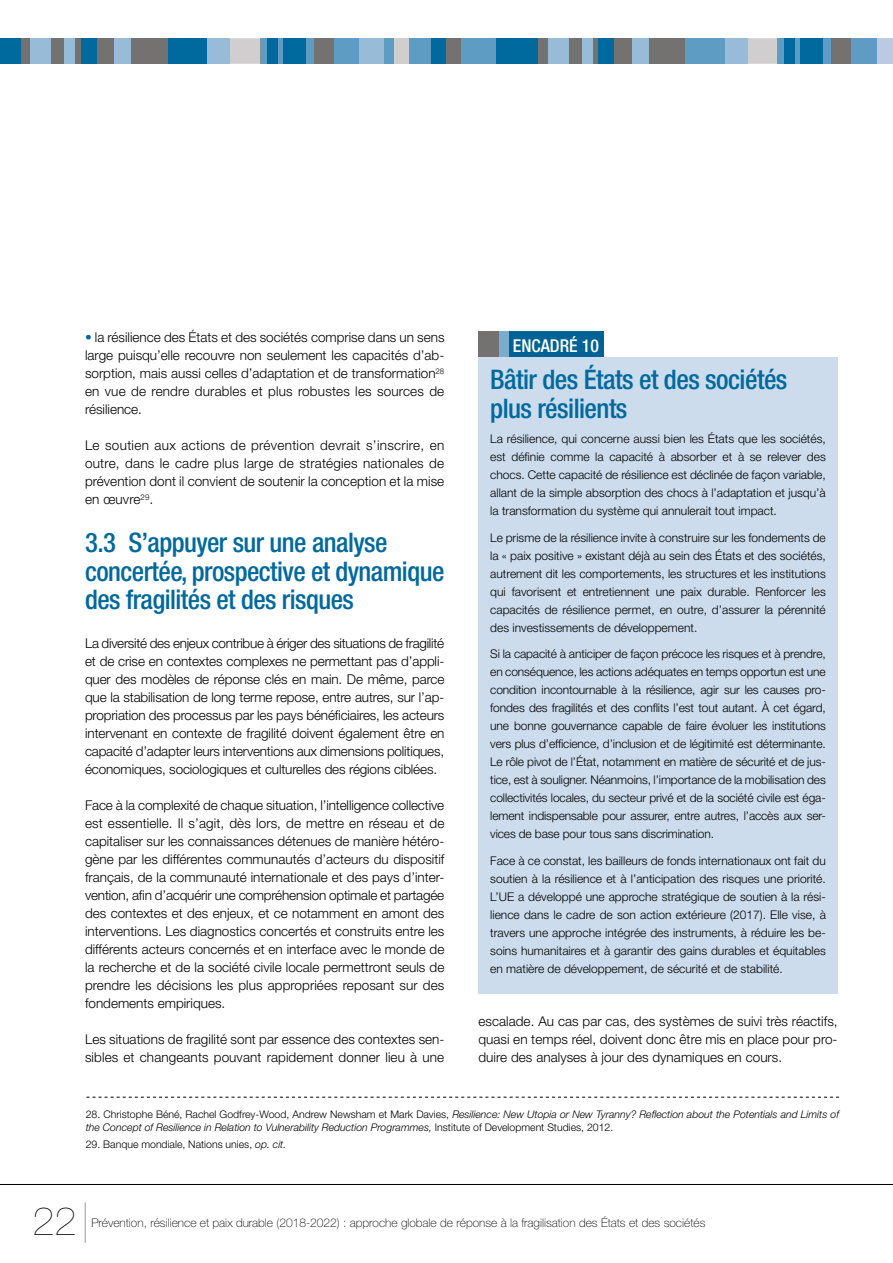
<style>
.page{position:relative;width:893px;height:1263px;background:#fff}
.page>*{position:absolute;margin:0;border:0;box-sizing:border-box;transform-origin:0 0}
.t1{font:200 39.6px "Helvetica Neue LT Std";color:#000}
.t2{font:500 condensed 27px/28.5px "Helvetica Neue LT Std";letter-spacing:-.02em;color:#00699e}
.t3{font:500 condensed 17.7px "Helvetica Neue LT Std";color:#fff}
.t4{font:300 13.5px/18px "Helvetica Neue LT Std";letter-spacing:.005em;color:#000;text-align:justify}
.t5{font:300 12px/18px "Helvetica Neue LT Std";color:#000;text-align:justify}
.t6{font:100 12px "Helvetica Neue LT Std";color:#000}
.t7{font:italic 300 10.5px/12.8px "Helvetica Neue LT Std";color:#000}
.t8{font:300 10.5px "Helvetica Neue LT Std";color:#000}
.s1{color:#00699e}
.s2{font-style:normal}
.s3{font-style:italic}
</style>
<div class="page">
<hr style="left:0;top:1184px;width:893px;height:1px;background:#000">
<hr style="left:85px;top:1202px;width:1px;height:41px;background:#9d9d9c">
<div style="left:352px;top:38px;width:336px;height:26px;background:#737271"></div>
<div style="left:778px;top:38px;width:115px;height:26px;background:#5e9cc4"></div>
<div style="left:832px;top:38px;width:19px;height:26px;background:#737271"></div>
<div style="left:494px;top:38px;width:44px;height:26px;background:#00699e"></div>
<div style="left:548px;top:38px;width:21px;height:26px;background:#98bbd8"></div>
<div style="left:582px;top:38px;width:11px;height:26px;background:#98bbd8"></div>
<div style="left:598px;top:38px;width:16px;height:26px;background:#00699e"></div>
<div style="left:632px;top:38px;width:17px;height:26px;background:#98bbd8"></div>
<div style="left:877px;top:38px;width:16px;height:26px;background:#bbc9e3"></div>
<div style="left:801px;top:38px;width:22px;height:26px;background:#00699e"></div>
<svg style="left:747px;top:38px;width:31px;height:26px"></svg>
<div style="left:784px;top:38px;width:11px;height:26px;background:#00699e"></div>
<div style="left:430px;top:38px;width:16px;height:26px;background:#00699e"></div>
<div style="left:461px;top:38px;width:35px;height:26px;background:#5e9cc4"></div>
<div style="left:685px;top:38px;width:41px;height:26px;background:#5e9cc4"></div>
<div style="left:725px;top:38px;width:22px;height:26px;background:#98bbd8"></div>
<div style="left:0;top:38px;width:170px;height:26px;background:#737271"></div>
<div style="left:260px;top:38px;width:171px;height:26px;background:#5e9cc4"></div>
<div style="left:314px;top:38px;width:19px;height:26px;background:#737271"></div>
<div style="left:0;top:38px;width:20px;height:26px;background:#00699e"></div>
<div style="left:31px;top:38px;width:20px;height:26px;background:#98bbd8"></div>
<div style="left:65px;top:38px;width:10px;height:26px;background:#98bbd8"></div>
<div style="left:81px;top:38px;width:15px;height:26px;background:#00699e"></div>
<div style="left:115px;top:38px;width:16px;height:26px;background:#98bbd8"></div>
<div style="left:394px;top:38px;width:14px;height:26px;background:#d0cecf"></div>
<div style="left:359px;top:38px;width:24px;height:26px;background:#98bbd8"></div>
<div style="left:283px;top:38px;width:22px;height:26px;background:#00699e"></div>
<svg style="left:230px;top:38px;width:30px;height:26px"></svg>
<div style="left:267px;top:38px;width:10px;height:26px;background:#00699e"></div>
<div style="left:168px;top:38px;width:41px;height:26px;background:#00699e"></div>
<div style="left:207px;top:38px;width:23px;height:26px;background:#98bbd8"></div>
<svg style="left:86px;top:1097px;width:753px;height:1px"></svg>
<div style="left:478px;top:357px;width:360px;height:637px;background:#ccdcec"></div>
<div style="left:478px;top:332px;width:126px;height:25px;background:#006295"></div>
<div style="left:478px;top:332px;width:21px;height:25px;background:#737271"></div>
<div style="left:499px;top:332px;width:9px;height:25px;background:#7dabce"></div>
<p class="t4" style="left:85px;top:328px;width:361px"><span class="s1">•</span> la résilience des États et des sociétés comprise dans un sens large puisqu’elle recouvre non seulement les capacités d’ab&shy;sorption, mais aussi celles d’adaptation et de transformation<sup>28 </sup>en vue de rendre durables et plus robustes les sources de résilience.</p>
<p class="t4" style="left:85px;top:436px;width:361px">Le soutien aux actions de prévention devrait s’inscrire, en outre, dans le cadre plus large de stratégies nationales de prévention dont il convient de soutenir la conception et la mise en œuvre<sup>29</sup>.</p>
<h2 class="t2" style="left:85px;top:528px;width:361px">3.3 S’appuyer sur une analyse concertée, prospective et dynamique des fragilités et des risques</h2>
<p class="t4" style="left:85px;top:634px;width:361px">La diversité des enjeux contribue à ériger des situations de fragilité et de crise en contextes complexes ne permettant pas d’appli&shy;quer des modèles de réponse clés en main. De même, parce que la stabilisation de long terme repose, entre autres, sur l’ap&shy;propriation des processus par les pays bénéficiaires, les acteurs intervenant en contexte de fragilité doivent également être en capacité d’adapter leurs interventions aux dimensions politiques, économiques, sociologiques et culturelles des régions ciblées.</p>
<p class="t4" style="left:85px;top:796px;width:361px">Face à la complexité de chaque situation, l’intelligence collective est essentielle. Il s’agit, dès lors, de mettre en réseau et de capitaliser sur les connaissances détenues de manière hétéro&shy;gène par les différentes communautés d’acteurs du dispositif français, de la communauté internationale et des pays d’inter&shy;vention, afin d’acquérir une compréhension optimale et partagée des contextes et des enjeux, et ce notamment en amont des interventions. Les diagnostics concertés et construits entre les différents acteurs concernés et en interface avec le monde de la recherche et de la société civile locale permettront seuls de prendre les décisions les plus appropriées reposant sur des fondements empiriques.</p>
<p class="t4" style="left:85px;top:1030px;width:361px">Les situations de fragilité sont par essence des contextes sen&shy;sibles et changeants pouvant rapidement donner lieu à une</p>
<h3 class="t3" style="left:513px;top:335px;width:88px">ENCADRÉ 10</h3>
<h2 class="t2" style="left:490px;top:365px;width:299px">Bâtir des États et des sociétés plus résilients</h2>
<p class="t5" style="left:490px;top:430px;width:337px">La résilience, qui concerne aussi bien les États que les sociétés, est définie comme la capacité à absorber et à se relever des chocs. Cette capacité de résilience est déclinée de façon variable, allant de la simple absorption des chocs à l’adaptation et jusqu’à la transformation du système qui annulerait tout impact.</p>
<p class="t5" style="left:490px;top:528px;width:337px">Le prisme de la résilience invite à construire sur les fondements de la « paix positive » existant déjà au sein des États et des sociétés, autrement dit les comportements, les structures et les institutions qui favorisent et entretiennent une paix durable. Renforcer les capacités de résilience permet, en outre, d’assurer la pérennité des investissements de développement.</p>
<p class="t5" style="left:490px;top:645px;width:337px">Si la capacité à anticiper de façon précoce les risques et à prendre, en conséquence, les actions adéquates en temps opportun est une condition incontournable à la résilience, agir sur les causes pro&shy;fondes des fragilités et des conflits l’est tout autant. À cet égard, une bonne gouvernance capable de faire évoluer les institutions vers plus d’efficience, d’inclusion et de légitimité est déterminante.<br>Le rôle pivot de l’État, notamment en matière de sécurité et de jus&shy;tice, est à souligner. Néanmoins, l’importance de la mobilisation des collectivités locales, du secteur privé et de la société civile est éga&shy;lement indispensable pour assurer, entre autres, l’accès aux ser&shy;vices de base pour tous sans discrimination.</p>
<p class="t5" style="left:490px;top:851px;width:337px">Face à ce constat, les bailleurs de fonds internationaux ont fait du soutien à la résilience et à l’anticipation des risques une priorité.<br>L’UE a développé une approche stratégique de soutien à la rési&shy;lience dans le cadre de son action extérieure (2017). Elle vise, à travers une approche intégrée des instruments, à réduire les be&shy;soins humanitaires et à garantir des gains durables et équitables en matière de développement, de sécurité et de stabilité.</p>
<p class="t4" style="left:478px;top:1012px;width:361px">escalade. Au cas par cas, des systèmes de suivi très réactifs, quasi en temps réel, doivent donc être mis en place pour pro&shy;duire des analyses à jour des dynamiques en cours.</p>
<p class="t7" style="left:86px;top:1108px;width:755px"><span class="s2">28. Christophe Béné, Rachel Godfrey-Wood, Andrew Newsham et Mark Davies,</span> Resilience: New Utopia or New Tyranny? Reflection about the Potentials and Limits of the Concept of Resilience in Relation to Vulnerability Reduction Programmes, <span class="s2">Institute of Development Studies, 2012.</span></p>
<p class="t8" style="left:86px;top:1138px;width:202px">29. Banque mondiale, Nations unies, <span class="s3">op. cit.</span></p>
<h1 class="t1" style="left:33px;top:1197px;width:46px">22</h1>
<p class="t6" style="left:91px;top:1216px;width:616px">Prévention, résilience et paix durable (2018-2022) : approche globale de réponse à la fragilisation des États et des sociétés</p>
</div>
